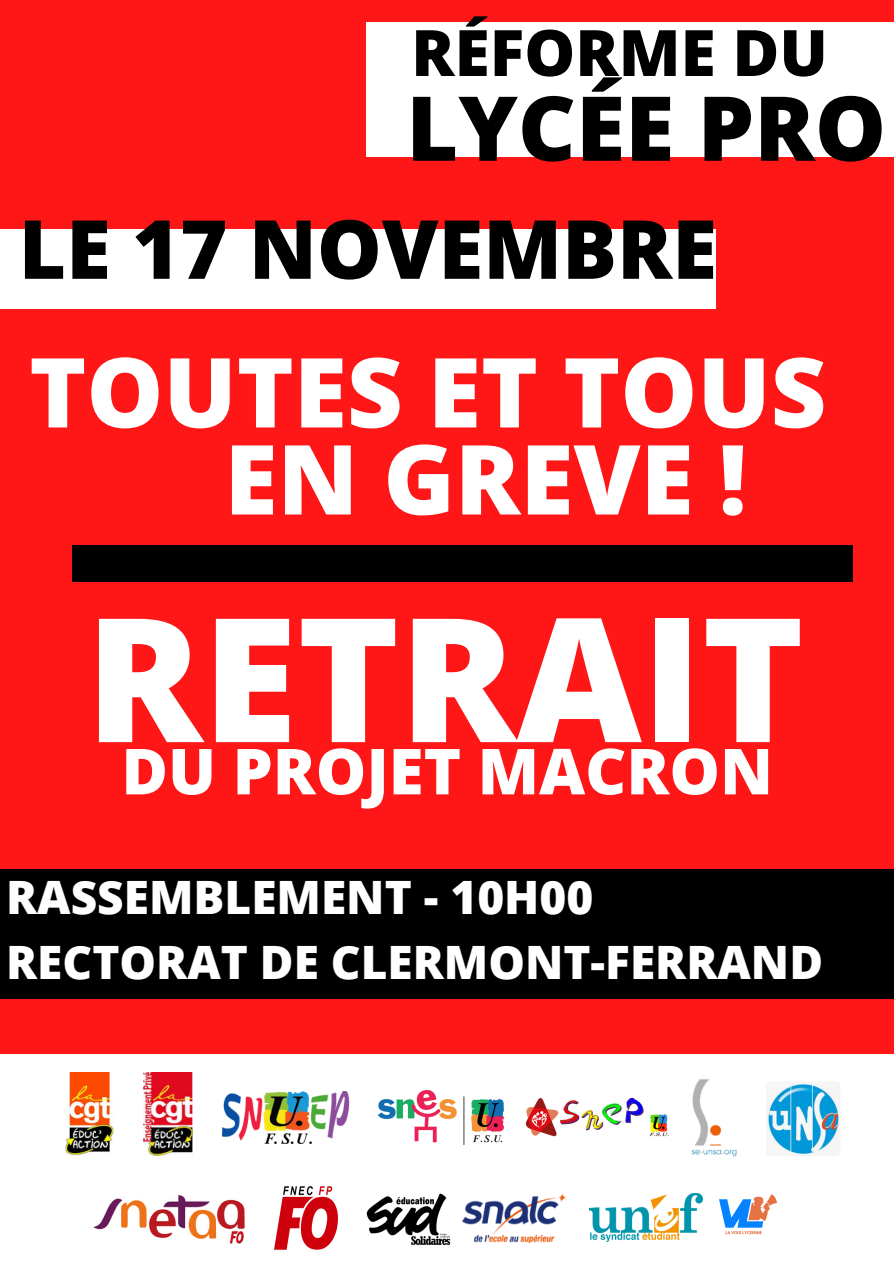
<style>
.page{position:relative;width:894px;height:1264px;background:#fff}
.page>*{position:absolute;margin:0;border:0;box-sizing:border-box;transform-origin:0 0}
.t1{font:800 172.65px "Open Sans";color:#fff}
.t2{font:800 96.6px "Open Sans";color:#fff}
.t3{font:800 89.55px "Open Sans";color:#000}
.t4{font:800 81.45px "Open Sans";color:#000}
.t5{font:800 64.05px "Open Sans";color:#000}
.t6{font:800 63.45px "Open Sans";color:#fff}
.t7{font:800 46.05px/64.2px "Open Sans";color:#fff}
</style>
<div class="page">
<div style="left:0;top:0;width:893px;height:1263px;background:#ff1616"></div>
<div style="left:366px;top:22px;width:527px;height:134px;background:#fff"></div>
<div style="left:0;top:229px;width:715px;height:80px;background:#fff"></div>
<div style="left:72px;top:545px;width:780px;height:36px;background:#000"></div>
<div style="left:0;top:869px;width:893px;height:130px;background:#000"></div>
<div style="left:0;top:1053px;width:893px;height:210px;background:#fff"></div>
<img style="left:65px;top:1072px;width:48px;height:83px">
<img style="left:144px;top:1072px;width:48px;height:83px">
<img style="left:222px;top:1091px;width:128px;height:51px">
<img style="left:93px;top:1195px;width:152px;height:49px">
<img style="left:366px;top:1193px;width:85px;height:51px">
<img style="left:692px;top:1079px;width:45px;height:78px">
<img style="left:589px;top:1193px;width:113px;height:48px">
<img style="left:719px;top:1194px;width:59px;height:41px">
<img style="left:462px;top:1193px;width:103px;height:49px">
<img style="left:378px;top:1090px;width:125px;height:54px">
<img style="left:766px;top:1082px;width:74px;height:73px">
<img style="left:275px;top:1186px;width:63px;height:63px">
<img style="left:525px;top:1097px;width:144px;height:40px">
<h3 class="t5" style="left:411px;top:8px;width:418px">RÉFORME DU</h3>
<h3 class="t3" style="left:406px;top:65px;width:481px">LYCÉE PRO</h3>
<h3 class="t4" style="left:19px;top:192px;width:699px">LE 17 NOVEMBRE</h3>
<h2 class="t2" style="left:29px;top:324px;width:798px">TOUTES ET TOUS</h2>
<h2 class="t2" style="left:224px;top:411px;width:523px">EN GREVE !</h2>
<h1 class="t1" style="left:86px;top:557px;width:719px">RETRAIT</h1>
<h3 class="t6" style="left:121px;top:726px;width:653px">DU PROJET MACRON</h3>
<p class="t7" style="left:6px;top:864px;width:818px">RASSEMBLEMENT - 10H00<br>RECTORAT DE CLERMONT-FERRAND</p>
</div>
